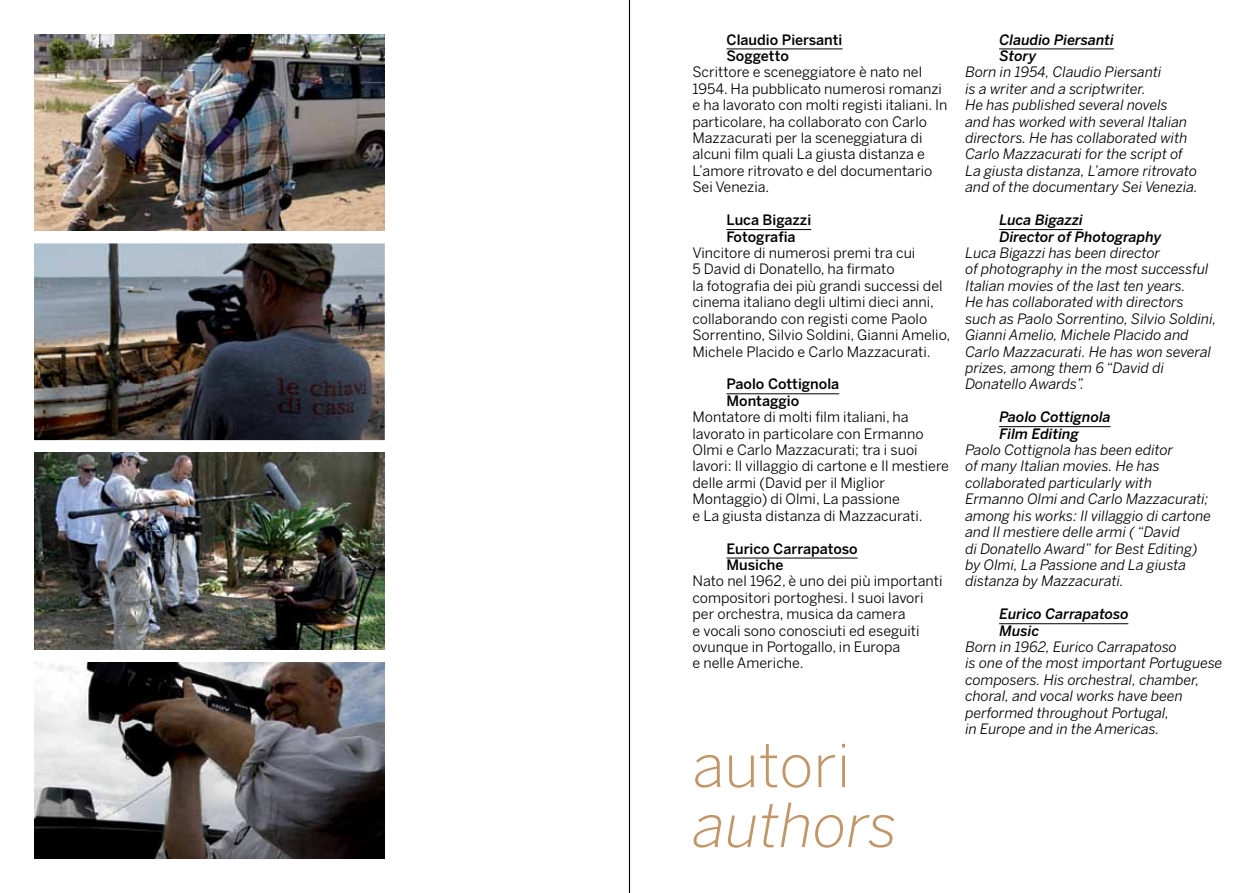
<style>
.page{position:relative;width:1259px;height:893px;background:#fff}
.page>*{position:absolute;margin:0;border:0;box-sizing:border-box;transform-origin:0 0}
.t1{font:italic 300 60px "Benton Sans";color:#c19669}
.t2{font:300 60px "Benton Sans";color:#c19669}
.t3{font:italic 14.25px/16.4px "Benton Sans";color:#000}
.t4{font:14.25px/16.4px "Benton Sans";color:#000}
.t5{font:italic 500 14.25px/16.4px "Benton Sans";color:#000}
.t6{font:500 14.25px/16.4px "Benton Sans";color:#000}
</style>
<div class="page">
<img style="left:34px;top:34px;width:351px;height:197px">
<img style="left:34px;top:243px;width:351px;height:197px">
<img style="left:34px;top:453px;width:351px;height:196px">
<img style="left:34px;top:662px;width:351px;height:197px">
<hr style="left:726px;top:49px;width:116px;height:1px;background:#000">
<hr style="left:726px;top:229px;width:85px;height:1px;background:#000">
<hr style="left:726px;top:393px;width:113px;height:1px;background:#000">
<hr style="left:726px;top:558px;width:131px;height:1px;background:#000">
<hr style="left:999px;top:49px;width:114px;height:1px;background:#000">
<hr style="left:999px;top:229px;width:83px;height:1px;background:#000">
<hr style="left:999px;top:426px;width:111px;height:1px;background:#000">
<hr style="left:999px;top:623px;width:129px;height:1px;background:#000">
<hr style="left:629px;top:0;width:1px;height:893px;background:#000">
<p class="t6" style="left:726px;top:31px;width:117px">Claudio Piersanti<br>Soggetto</p>
<p class="t4" style="left:692px;top:64px;width:256px">Scrittore e sceneggiatore è nato nel 1954. Ha pubblicato numerosi romanzi e ha lavorato con molti registi italiani. In particolare, ha collaborato con Carlo Mazzacurati per la sceneggiatura di alcuni film quali La giusta distanza e L’amore ritrovato e del documentario Sei Venezia.</p>
<p class="t6" style="left:726px;top:212px;width:86px">Luca Bigazzi<br>Fotografia</p>
<p class="t4" style="left:692px;top:244px;width:259px">Vincitore di numerosi premi tra cui<br>5 David di Donatello, ha firmato<br>la fotografia dei più grandi successi del cinema italiano degli ultimi dieci anni, collaborando con registi come Paolo Sorrentino, Silvio Soldini, Gianni Amelio, Michele Placido e Carlo Mazzacurati.</p>
<p class="t6" style="left:726px;top:376px;width:114px">Paolo Cottignola<br>Montaggio</p>
<p class="t4" style="left:692px;top:409px;width:258px">Montatore di molti film italiani, ha lavorato in particolare con Ermanno Olmi e Carlo Mazzacurati; tra i suoi lavori: Il villaggio di cartone e Il mestiere delle armi (David per il Miglior Montaggio) di Olmi, La passione<br>e La giusta distanza di Mazzacurati.</p>
<p class="t6" style="left:726px;top:540px;width:133px">Eurico Carrapatoso<br>Musiche</p>
<p class="t4" style="left:692px;top:573px;width:252px">Nato nel 1962, è uno dei più importanti compositori portoghesi. I suoi lavori per orchestra, musica da camera<br>e vocali sono conosciuti ed eseguiti ovunque in Portogallo, in Europa<br>e nelle Americhe.</p>
<h1 class="t2" style="left:692px;top:730px;width:160px">autori</h1>
<h1 class="t1" style="left:692px;top:790px;width:206px">authors</h1>
<p class="t5" style="left:999px;top:31px;width:116px">Claudio Piersanti<br>Story</p>
<p class="t3" style="left:965px;top:64px;width:234px">Born in 1954, Claudio Piersanti<br>is a writer and a scriptwriter.<br>He has published several novels<br>and has worked with several Italian directors. He has collaborated with Carlo Mazzacurati for the script of La giusta distanza, L’amore ritrovato and of the documentary Sei Venezia.</p>
<p class="t5" style="left:999px;top:212px;width:163px">Luca Bigazzi<br>Director of Photography</p>
<p class="t3" style="left:965px;top:244px;width:253px">Luca Bigazzi has been director<br>of photography in the most successful Italian movies of the last ten years.<br>He has collaborated with directors such as Paolo Sorrentino, Silvio Soldini, Gianni Amelio, Michele Placido and Carlo Mazzacurati. He has won several prizes, among them 6 “David di Donatello Awards”.</p>
<p class="t5" style="left:999px;top:409px;width:113px">Paolo Cottignola<br>Film Editing</p>
<p class="t3" style="left:965px;top:441px;width:247px">Paolo Cottignola has been editor<br>of many Italian movies. He has collaborated particularly with Ermanno Olmi and Carlo Mazzacurati; among his works: Il villaggio di cartone and Il mestiere delle armi ( “David<br>di Donatello Award” for Best Editing) by Olmi, La Passione and La giusta distanza by Mazzacurati.</p>
<p class="t5" style="left:999px;top:606px;width:131px">Eurico Carrapatoso<br>Music</p>
<p class="t3" style="left:965px;top:639px;width:259px">Born in 1962, Eurico Carrapatoso<br>is one of the most important Portuguese composers. His orchestral, chamber, choral, and vocal works have been performed throughout Portugal,<br>in Europe and in the Americas.</p>
</div>
